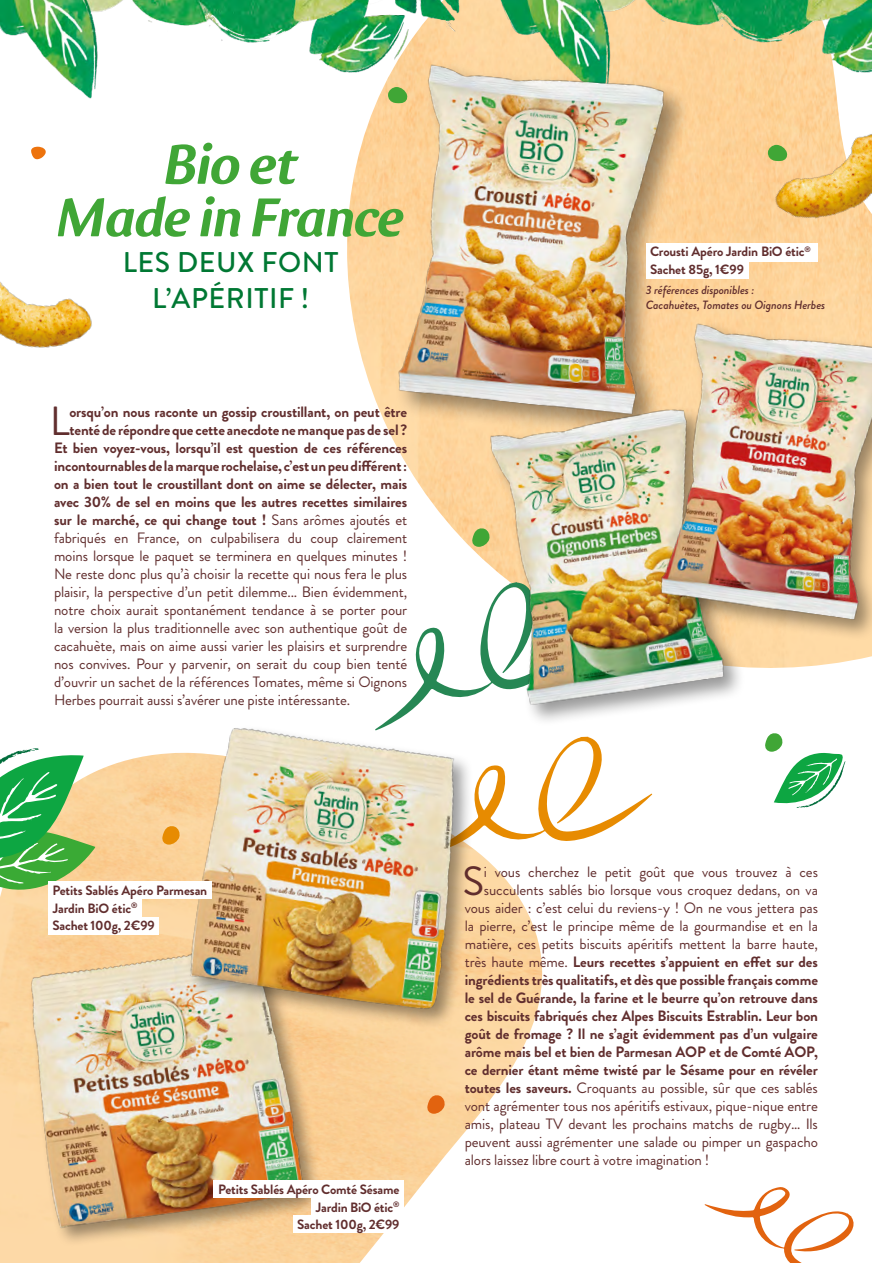
<style>
.page{position:relative;width:872px;height:1263px;background:#fff}
.page>*{position:absolute;margin:0;border:0;box-sizing:border-box;transform-origin:0 0}
.t1{font:italic 500 54px "Pakajin";color:#40a636}
.t2{font:italic 500 52.5px "Pakajin";letter-spacing:-.02em;color:#40a636}
.t3{font:40.65px "Brandon Grotesque";color:#612e2e}
.t4{font:500 28.5px/36px "Brandon Grotesque";letter-spacing:.02em;color:#007833;text-align:center}
.t5{font:15px "Brandon Grotesque";letter-spacing:-.01em;color:#612e2e}
.t6{font:700 15px "Brandon Grotesque";letter-spacing:-.01em;color:#612e2e}
.t7{font:700 13.5px/18px "Brandon Grotesque";letter-spacing:-.01em;color:#612e2e}
.t8{font:italic 500 12px/14.7px "Brandon Grotesque";letter-spacing:-.01em;color:#612e2e}
.s1{font-weight:400}
.s2{font-weight:700}
</style>
<div class="page">
<img style="left:0;top:753px;width:543px;height:510px">
<img style="left:389px;top:0;width:483px;height:668px">
<svg style="left:0;top:748px;width:96px;height:145px;background:#75bf73"></svg>
<img style="left:0;top:0;width:476px;height:99px">
<img style="left:491px;top:0;width:381px;height:53px">
<img style="left:341px;top:48px;width:383px;height:384px">
<div style="left:646px;top:243px;width:171px;height:19px;background:#fff"></div>
<div style="left:646px;top:261px;width:102px;height:18px;background:#fff"></div>
<svg style="left:389px;top:582px;width:55px;height:133px"></svg>
<svg style="left:481px;top:737px;width:171px;height:119px"></svg>
<svg style="left:704px;top:1187px;width:150px;height:76px"></svg>
<svg style="left:388px;top:87px;width:20px;height:16px"></svg>
<svg style="left:31px;top:147px;width:15px;height:13px"></svg>
<svg style="left:161px;top:825px;width:16px;height:20px"></svg>
<svg style="left:426px;top:1094px;width:19px;height:20px"></svg>
<img style="left:444px;top:393px;width:327px;height:328px">
<div style="left:28px;top:943px;width:295px;height:304px;background:#000;opacity:.4"></div>
<img style="left:10px;top:933px;width:304px;height:304px">
<div style="left:657px;top:321px;width:215px;height:320px;background:#000;opacity:.4"></div>
<img style="left:612px;top:308px;width:260px;height:324px">
<div style="left:187px;top:725px;width:287px;height:304px;background:#000;opacity:.4"></div>
<img style="left:177px;top:715px;width:304px;height:304px">
<img style="left:0;top:282px;width:92px;height:66px">
<img style="left:714px;top:53px;width:158px;height:226px">
<div style="left:214px;top:1180px;width:190px;height:18px;background:#fff"></div>
<div style="left:293px;top:1215px;width:111px;height:18px;background:#fff"></div>
<div style="left:311px;top:1198px;width:93px;height:18px;background:#fff"></div>
<div style="left:48px;top:881px;width:164px;height:18px;background:#fff"></div>
<div style="left:48px;top:917px;width:111px;height:18px;background:#fff"></div>
<div style="left:48px;top:899px;width:94px;height:18px;background:#fff"></div>
<svg style="left:765px;top:733px;width:81px;height:75px"></svg>
<h1 class="t1" style="left:164px;top:134px;width:135px">Bio et</h1>
<h2 class="t2" style="left:57px;top:188px;width:349px">Made in France</h2>
<h3 class="t4" style="left:123px;top:245px;width:217px">LES DEUX FONT<br>L’APÉRITIF !</h3>
<h3 class="t3" style="left:50px;top:393px;width:21px">L</h3>
<p class="t6" style="left:69px;top:401px;width:339px">orsqu’on nous raconte un gossip croustillant, on peut être</p>
<p class="t6" style="left:69px;top:419px;width:339px">tenté de répondre que cette anecdote ne manque pas de sel ?</p>
<p class="t6" style="left:54px;top:437px;width:355px">Et bien voyez-vous, lorsqu’il est question de ces références</p>
<p class="t6" style="left:54px;top:455px;width:355px">incontournables de la marque rochelaise, c’est un peu différent :</p>
<p class="t6" style="left:54px;top:473px;width:355px">on a bien tout le croustillant dont on aime se délecter, mais</p>
<p class="t6" style="left:54px;top:491px;width:355px">avec 30% de sel en moins que les autres recettes similaires</p>
<p class="t6" style="left:54px;top:509px;width:355px">sur le marché, ce qui change tout ! <span class="s1">Sans arômes ajoutés et</span></p>
<p class="t5" style="left:54px;top:527px;width:355px">fabriqués en France, on culpabilisera du coup clairement</p>
<p class="t5" style="left:54px;top:545px;width:355px">moins lorsque le paquet se terminera en quelques minutes !</p>
<p class="t5" style="left:54px;top:563px;width:355px">Ne reste donc plus qu’à choisir la recette qui nous fera le plus</p>
<p class="t5" style="left:54px;top:581px;width:355px">plaisir, la perspective d’un petit dilemme... Bien évidemment,</p>
<p class="t5" style="left:54px;top:599px;width:355px">notre choix aurait spontanément tendance à se porter pour</p>
<p class="t5" style="left:54px;top:617px;width:355px">la version la plus traditionnelle avec son authentique goût de</p>
<p class="t5" style="left:54px;top:635px;width:355px">cacahuète, mais on aime aussi varier les plaisirs et surprendre</p>
<p class="t5" style="left:54px;top:653px;width:355px">nos convives. Pour y parvenir, on serait du coup bien tenté</p>
<p class="t5" style="left:54px;top:671px;width:355px">d’ouvrir un sachet de la références Tomates, même si Oignons</p>
<p class="t5" style="left:54px;top:689px;width:298px">Herbes pourrait aussi s’avérer une piste intéressante.</p>
<p class="t7" style="left:650px;top:243px;width:162px">Crousti Apéro Jardin BiO étic<sup>®<br></sup>Sachet 85g, 1€99</p>
<p class="t8" style="left:646px;top:283px;width:181px">3 références disponibles :<br>Cacahuètes, Tomates ou Oignons Herbes</p>
<p class="t7" style="left:52px;top:881px;width:156px">Petits Sablés Apéro Parmesan</p>
<p class="t7" style="left:52px;top:917px;width:104px">Sachet 100g, 2€99</p>
<p class="t7" style="left:53px;top:899px;width:86px">Jardin BiO étic<sup>®</sup></p>
<p class="t7" style="left:218px;top:1180px;width:183px">Petits Sablés Apéro Comté Sésame</p>
<p class="t7" style="left:297px;top:1215px;width:104px">Sachet 100g, 2€99</p>
<p class="t7" style="left:316px;top:1198px;width:85px">Jardin BiO étic<sup>®</sup></p>
<h3 class="t3" style="left:462px;top:853px;width:23px">S</h3>
<p class="t5" style="left:484px;top:862px;width:335px">i vous cherchez le petit goût que vous trouvez à ces</p>
<p class="t5" style="left:484px;top:880px;width:335px">succulents sablés bio lorsque vous croquez dedans, on va</p>
<p class="t5" style="left:465px;top:898px;width:355px">vous aider : c’est celui du reviens-y ! On ne vous jettera pas</p>
<p class="t5" style="left:465px;top:916px;width:355px">la pierre, c’est le principe même de la gourmandise et en la</p>
<p class="t5" style="left:465px;top:934px;width:355px">matière, ces petits biscuits apéritifs mettent la barre haute,</p>
<p class="t6" style="left:465px;top:952px;width:355px"><span class="s1">très haute même.</span> Leurs recettes s’appuient en effet sur des</p>
<p class="t6" style="left:465px;top:970px;width:355px">ingrédients très qualitatifs, et dès que possible français comme</p>
<p class="t6" style="left:465px;top:988px;width:355px">le sel de Guérande, la farine et le beurre qu’on retrouve dans</p>
<p class="t6" style="left:465px;top:1006px;width:355px">ces biscuits fabriqués chez Alpes Biscuits Estrablin. Leur bon</p>
<p class="t6" style="left:465px;top:1024px;width:355px">goût de fromage ? Il ne s’agit évidemment pas d’un vulgaire</p>
<p class="t6" style="left:465px;top:1042px;width:355px">arôme mais bel et bien de Parmesan AOP et de Comté AOP,</p>
<p class="t6" style="left:465px;top:1060px;width:355px">ce dernier étant même twisté par le Sésame pour en révéler</p>
<p class="t5" style="left:465px;top:1078px;width:355px"><span class="s2">toutes les saveurs.</span> Croquants au possible, sûr que ces sablés</p>
<p class="t5" style="left:465px;top:1096px;width:355px">vont agrémenter tous nos apéritifs estivaux, pique-nique entre</p>
<p class="t5" style="left:465px;top:1114px;width:355px">amis, plateau TV devant les prochains matchs de rugby… Ils</p>
<p class="t5" style="left:465px;top:1132px;width:355px">peuvent aussi agrémenter une salade ou pimper un gaspacho</p>
<p class="t5" style="left:465px;top:1150px;width:246px">alors laissez libre court à votre imagination !</p>
</div>
